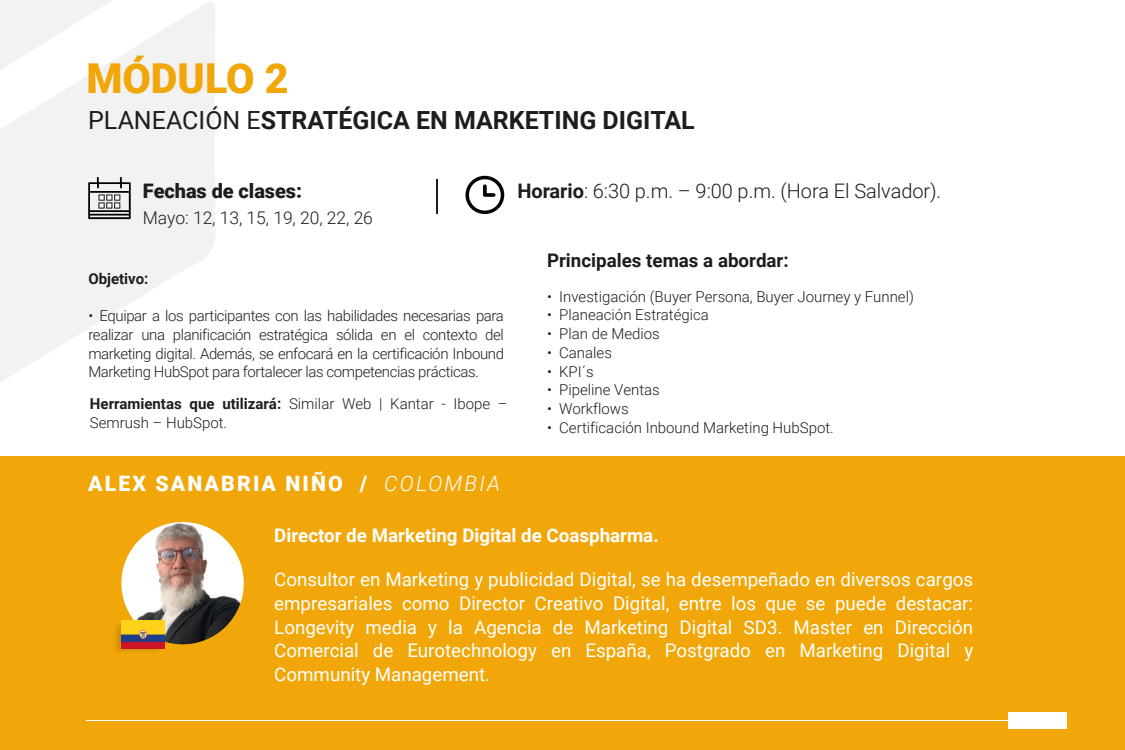
<style>
.page{position:relative;width:1125px;height:750px;background:#fff}
.page>*{position:absolute;margin:0;border:0;box-sizing:border-box;transform-origin:0 0}
.t1{font:900 41.25px "Roboto";color:#f1a709}
.t2{font:700 25px "Roboto";color:#1d1d1b}
.t3{font:900 21.25px "Roboto";letter-spacing:.1em;color:#fff}
.t4{font:300 20px "Roboto";letter-spacing:-.005em;color:#1d1d1b}
.t5{font:900 20px "Roboto";letter-spacing:-.005em;color:#1d1d1b}
.t6{font:18.75px/23.8px "Roboto";color:#fff;text-align:justify}
.t7{font:700 18.75px "Roboto";color:#fff}
.t8{font:700 18.75px "Roboto";color:#1d1d1b}
.t9{font:300 17.5px "Roboto";letter-spacing:-.005em;color:#1d1d1b}
.t10{font:300 15px/18.8px "Roboto";color:#1d1d1b;text-align:justify}
.t11{font:700 15px "Roboto";color:#1d1d1b}
.s1{font-weight:400}
.s2{font-weight:700}
.s3{font-weight:300;font-style:italic}
</style>
<div class="page">
<div style="left:0;top:456px;width:1125px;height:294px;background:#f1a709"></div>
<img style="left:121px;top:522px;width:123px;height:122px;border-radius:61px">
<svg style="left:0;top:138px;width:215px;height:244px;fill:#f2f2f2"></svg>
<svg style="left:0;top:0;width:215px;height:138px"></svg>
<hr style="left:86px;top:721px;width:924px;height:1px;background:#fff">
<svg style="left:88px;top:177px;width:43px;height:42px"></svg>
<svg style="left:465px;top:176px;width:39px;height:38px"></svg>
<div style="left:1009px;top:713px;width:58px;height:16px;background:#fff"></div>
<hr style="left:436px;top:180px;width:1px;height:34px;background:#1d1d1b">
<img style="left:115px;top:581px;width:88px;height:71px">
<img style="left:121px;top:620px;width:43px;height:29px">
<h1 class="t1" style="left:86px;top:50px;width:204px">MÓDULO 2</h1>
<h2 class="t2" style="left:88px;top:103px;width:608px"><span class="s1">PLANEACIÓN E</span>STRATÉGICA EN MARKETING DIGITAL</h2>
<h3 class="t5" style="left:143px;top:177px;width:161px">Fechas de clases:</h3>
<p class="t9" style="left:143px;top:206px;width:232px">Mayo: 12, 13, 15, 19, 20, 22, 26</p>
<p class="t11" style="left:88px;top:268px;width:62px">Objetivo:</p>
<p class="t10" style="left:88px;top:306px;width:417px">• Equipar a los participantes con las habilidades necesarias para realizar una planificación estratégica sólida en el contexto del marketing digital. Además, se enfocará en la certificación Inbound Marketing HubSpot para fortalecer las competencias prácticas.</p>
<p class="t10" style="left:90px;top:394px;width:419px"><span class="s2">Herramientas que utilizará:</span> Similar Web | Kantar - Ibope –<br>Semrush – HubSpot.</p>
<h3 class="t4" style="left:517px;top:177px;width:426px"><span class="s2">Horario</span>: 6:30 p.m. – 9:00 p.m. (Hora El Salvador).</h3>
<p class="t8" style="left:547px;top:247px;width:243px">Principales temas a abordar:</p>
<p class="t10" style="left:547px;top:286px;width:368px">• Investigación (Buyer Persona, Buyer Journey y Funnel)</p>
<p class="t10" style="left:547px;top:305px;width:163px">• Planeación Estratégica</p>
<p class="t10" style="left:547px;top:324px;width:114px">• Plan de Medios</p>
<p class="t10" style="left:547px;top:343px;width:66px">• Canales</p>
<p class="t10" style="left:547px;top:361px;width:48px">• KPI´s</p>
<p class="t10" style="left:547px;top:380px;width:114px">• Pipeline Ventas</p>
<p class="t10" style="left:547px;top:399px;width:83px">• Workflows</p>
<p class="t10" style="left:547px;top:418px;width:288px">• Certificación Inbound Marketing HubSpot.</p>
<h3 class="t3" style="left:88px;top:469px;width:413px">ALEX SANABRIA NIÑO / <span class="s3">COLOMBIA</span></h3>
<p class="t7" style="left:274px;top:523px;width:386px">Director de Marketing Digital de Coaspharma.</p>
<p class="t6" style="left:274px;top:567px;width:700px">Consultor en Marketing y publicidad Digital, se ha desempeñado en diversos cargos empresariales como Director Creativo Digital, entre los que se puede destacar:<br>Longevity media y la Agencia de Marketing Digital SD3. Master en Dirección Comercial de Eurotechnology en España, Postgrado en Marketing Digital y Community Management.</p>
</div>
